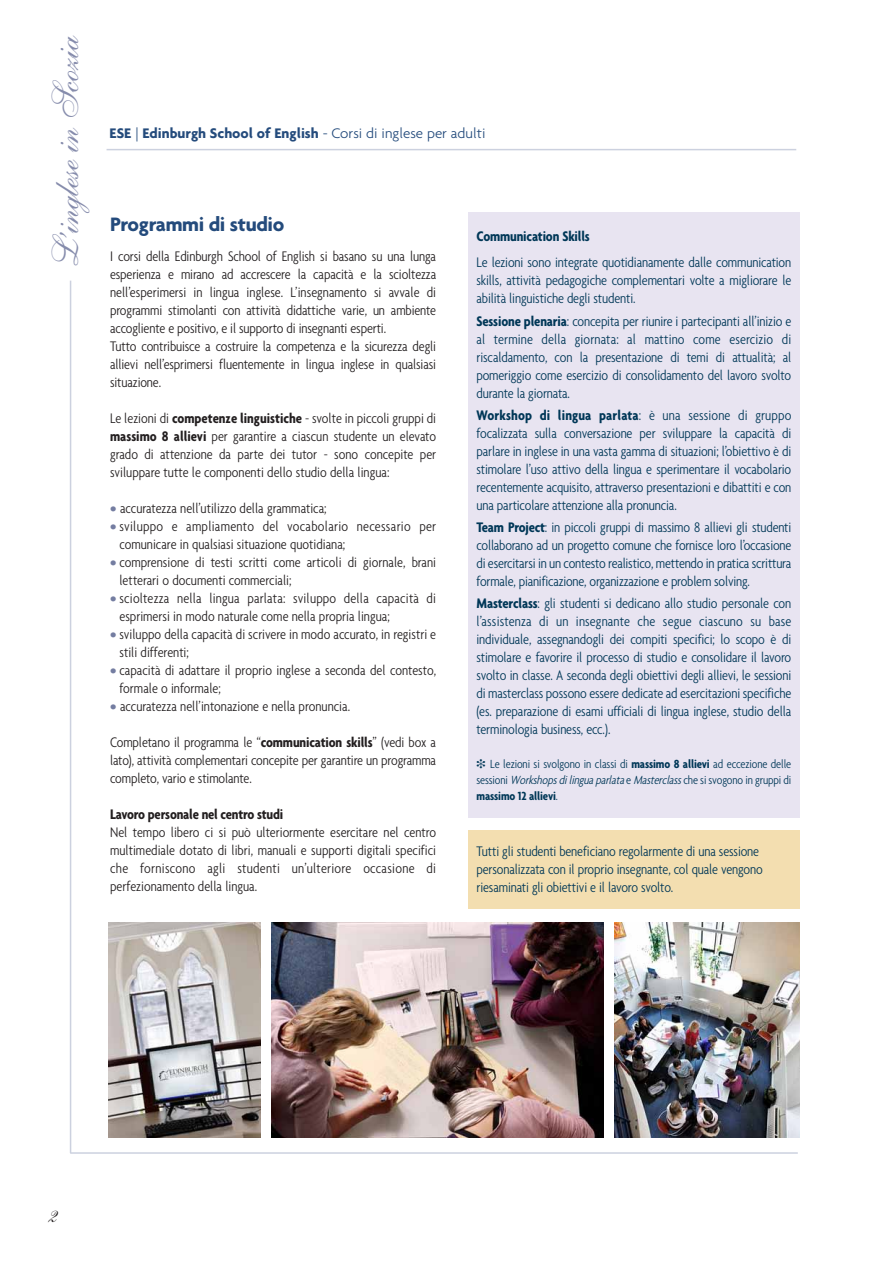
<style>
.page{position:relative;width:893px;height:1263px;background:#fff}
.page>*{position:absolute;margin:0;border:0;box-sizing:border-box;transform-origin:0 0}
.t1{font:36px "Shelley Allegro";color:#868cac}
.t2{font:24px "Shelley Allegro Script";color:#231f20}
.t3{font:700 21px "Agenda";letter-spacing:-.015em;color:#244b7c}
.t4{font:300 condensed 15px/18px "Agenda";letter-spacing:-.01em;color:#003757;text-align:justify}
.t5{font:300 condensed 15px/18px "Agenda";color:#231f20}
.t6{font:700 15px "Agenda";color:#244b7c}
.t7{font:700 condensed 15px "Agenda";letter-spacing:-.015em;color:#231f20}
.t8{font:700 condensed 15px "Agenda";letter-spacing:-.01em;color:#003757}
.t9{font:300 condensed 12.75px/15.8px "Agenda";letter-spacing:-.01em;color:#003757;text-align:justify}
.s1{font-weight:300}
.s2{font-weight:700}
.s3{font-weight:700;font-stretch:normal;color:#747da1}
.s4{font-style:italic}
</style>
<div class="page">
<hr style="left:70px;top:1152px;width:727px;height:2px;background:#ccd1df">
<hr style="left:70px;top:281px;width:1px;height:872px;background:#ccd1df">
<hr style="left:106px;top:149px;width:690px;height:1px;background:#ccd1df">
<div style="left:468px;top:212px;width:331px;height:605px;background:#e8e4f1"></div>
<div style="left:468px;top:831px;width:331px;height:78px;background:#f3deb0"></div>
<img style="left:271px;top:923px;width:332px;height:215px">
<img style="left:614px;top:923px;width:185px;height:215px">
<img style="left:109px;top:923px;width:151px;height:215px">
<h1 class="t1" style="left:56px;top:268px;width:235px;rotate:-90deg">L’inglese in Scozia</h1>
<p class="t6" style="left:110px;top:127px;width:377px">ESE <span class="s1">|</span> Edinburgh School of English <span class="s1">- Corsi di inglese per adulti</span></p>
<h3 class="t3" style="left:110px;top:215px;width:176px">Programmi di studio</h3>
<p class="t5" style="left:110px;top:249px;width:327px">I corsi della Edinburgh School of English si basano su una lunga esperienza e mirano ad accrescere la capacità e la scioltezza nell’esperimersi in lingua inglese. L’insegnamento si avvale di programmi stimolanti con attività didattiche varie, un ambiente accogliente e positivo, e il supporto di insegnanti esperti.<br>Tutto contribuisce a costruire la competenza e la sicurezza degli allievi nell’esprimersi fluentemente in lingua inglese in qualsiasi situazione.</p>
<p class="t5" style="left:110px;top:411px;width:327px;text-align:justify">Le lezioni di <span class="s2">competenze linguistiche</span> - svolte in piccoli gruppi di <span class="s2">massimo 8 allievi</span> per garantire a ciascun studente un elevato grado di attenzione da parte dei tutor - sono concepite per sviluppare tutte le componenti dello studio della lingua:</p>
<p class="t5" style="left:110px;top:501px;width:218px"><span class="s3">•</span> accuratezza nell’utilizzo della grammatica;</p>
<p class="t5" style="left:119px;top:519px;width:318px;text-indent:-9px"><span class="s3">•</span> sviluppo e ampliamento del vocabolario necessario per comunicare in qualsiasi situazione quotidiana;</p>
<p class="t5" style="left:119px;top:555px;width:318px;text-indent:-9px"><span class="s3">•</span> comprensione di testi scritti come articoli di giornale, brani letterari o documenti commerciali;</p>
<p class="t5" style="left:119px;top:591px;width:318px;text-indent:-9px"><span class="s3">•</span> scioltezza nella lingua parlata: sviluppo della capacità di esprimersi in modo naturale come nella propria lingua;</p>
<p class="t5" style="left:119px;top:627px;width:318px;text-indent:-9px"><span class="s3">•</span> sviluppo della capacità di scrivere in modo accurato, in registri e stili differenti;</p>
<p class="t5" style="left:119px;top:663px;width:318px;text-indent:-9px"><span class="s3">•</span> capacità di adattare il proprio inglese a seconda del contesto, formale o informale;</p>
<p class="t5" style="left:110px;top:699px;width:241px"><span class="s3">•</span> accuratezza nell’intonazione e nella pronuncia.</p>
<p class="t5" style="left:110px;top:735px;width:327px;text-align:justify">Completano il programma le “<span class="s2">communication skills</span>” (vedi box a lato), attività complementari concepite per garantire un programma completo, vario e stimolante.</p>
<p class="t7" style="left:110px;top:810px;width:175px">Lavoro personale nel centro studi</p>
<p class="t5" style="left:110px;top:825px;width:327px;text-align:justify">Nel tempo libero ci si può ulteriormente esercitare nel centro multimediale dotato di libri, manuali e supporti digitali specifici che forniscono agli studenti un’ulteriore occasione di perfezionamento della lingua.</p>
<p class="t8" style="left:476px;top:232px;width:115px">Communication Skills</p>
<p class="t4" style="left:476px;top:255px;width:316px">Le lezioni sono integrate quotidianamente dalle communication skills, attività pedagogiche complementari volte a migliorare le abilità linguistiche degli studenti.</p>
<p class="t4" style="left:476px;top:313px;width:316px"><span class="s2">Sessione plenaria</span>: concepita per riunire i partecipanti all’inizio e al termine della giornata: al mattino come esercizio di riscaldamento, con la presentazione di temi di attualità; al pomeriggio come esercizio di consolidamento del lavoro svolto durante la giornata.</p>
<p class="t4" style="left:476px;top:407px;width:316px"><span class="s2">Workshop di lingua parlata</span>: è una sessione di gruppo focalizzata sulla conversazione per sviluppare la capacità di parlare in inglese in una vasta gamma di situazioni; l’obiettivo è di stimolare l’uso attivo della lingua e sperimentare il vocabolario recentemente acquisito, attraverso presentazioni e dibattiti e con una particolare attenzione alla pronuncia.</p>
<p class="t4" style="left:476px;top:520px;width:316px"><span class="s2">Team Project</span>: in piccoli gruppi di massimo 8 allievi gli studenti collaborano ad un progetto comune che fornisce loro l’occasione di esercitarsi in un contesto realistico, mettendo in pratica scrittura formale, pianificazione, organizzazione e problem solving.</p>
<p class="t4" style="left:476px;top:596px;width:316px"><span class="s2">Masterclass</span>: gli studenti si dedicano allo studio personale con l’assistenza di un insegnante che segue ciascuno su base individuale, assegnandogli dei compiti specifici; lo scopo è di stimolare e favorire il processo di studio e consolidare il lavoro svolto in classe. A seconda degli obiettivi degli allievi, le sessioni di masterclass possono essere dedicate ad esercitazioni specifiche (es. preparazione di esami ufficiali di lingua inglese, studio della terminologia business, ecc.).</p>
<p class="t9" style="left:476px;top:757px;width:316px">❉ Le lezioni si svolgono in classi di <span class="s2">massimo 8 allievi</span> ad eccezione delle s e s s i o n i <span class="s4">Workshopsdilinguaparlata</span> e <span class="s4">Masterclass</span> c h e s i s v o g o n o i n g r u p p i d i <span class="s2">massimo 12 allievi</span>.</p>
<p class="t4" style="left:476px;top:843px;width:288px;text-align:left">Tutti gli studenti beneficiano regolarmente di una sessione personalizzata con il proprio insegnante, col quale vengono riesaminati gli obiettivi e il lavoro svolto.</p>
<h2 class="t2" style="left:44px;top:1207px;width:11px">2</h2>
</div>
